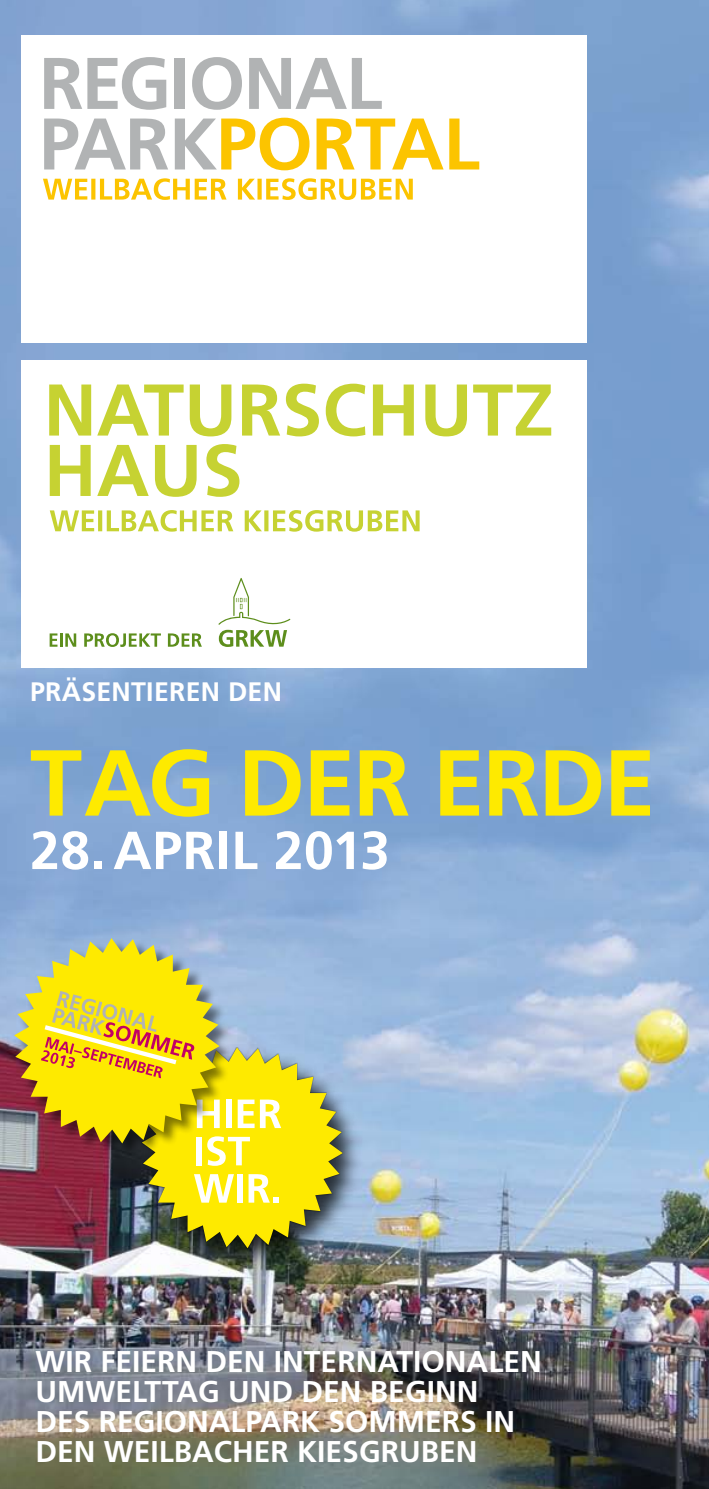
<style>
.page{position:relative;width:709px;height:1489px;background:#fff}
.page>*{position:absolute;margin:0;border:0;box-sizing:border-box;transform-origin:0 0}
.t1{font:700 93.5px "Frutiger LT";letter-spacing:-.02em;color:#feea00}
.t2{font:700 73px/60.2px "Frutiger LT";color:#c6d232}
.t3{font:700 53.5px "Frutiger LT";letter-spacing:-.01em;color:#fff}
.t4{font:700 30px/30px "Frutiger LT";color:#fff}
.t5{font:700 26.75px "Frutiger LT";letter-spacing:.01em;color:#fff}
</style>
<div class="page">
<img style="left:0;top:0;width:709px;height:1488px">
<div style="left:21px;top:35px;width:566px;height:307px;background:#fff"></div>
<svg style="left:43px;top:178px;width:370px;height:22px"></svg>
<svg style="left:44px;top:118px;width:124px;height:51px"></svg>
<svg style="left:175px;top:118px;width:304px;height:52px"></svg>
<svg style="left:44px;top:57px;width:122px;height:53px"></svg>
<div style="left:175px;top:58px;width:10px;height:51px;background:#b1b3b4"></div>
<svg style="left:192px;top:57px;width:50px;height:53px"></svg>
<svg style="left:249px;top:58px;width:133px;height:51px"></svg>
<div style="left:21px;top:360px;width:566px;height:307px;background:#fff"></div>
<svg style="left:50px;top:510px;width:369px;height:21px"></svg>
<div style="left:140px;top:1045px;width:224px;height:224px;background:#000;opacity:.75"></div>
<img style="left:14px;top:938px;width:329px;height:310px">
<svg style="left:50px;top:633px;width:26px;height:13px"></svg>
<svg style="left:84px;top:633px;width:77px;height:14px"></svg>
<svg style="left:168px;top:633px;width:34px;height:13px"></svg>
<svg style="left:218px;top:578px;width:73px;height:69px"></svg>
<h2 class="t2" style="left:44px;top:380px;width:511px">NATURSCHUTZ<br>HAUS</h2>
<p class="t5" style="left:30px;top:675px;width:249px">PRÄSENTIEREN DEN</p>
<h1 class="t1" style="left:30px;top:728px;width:627px">TAG DER ERDE</h1>
<h3 class="t3" style="left:30px;top:819px;width:102px">28. APRI</h3>
<h3 class="t3" style="left:231px;top:819px;width:160px">L 2013</h3>
<p class="t4" style="left:35px;top:1346px;width:503px">WIR FEIERN DEN INTERNATIONALEN<br>UMWELTTAG UND DEN BEGINN<br>DES REGIONALPARK SOMMERS IN<br>DEN WEILBACHER KIESGRUBEN</p>
</div>
